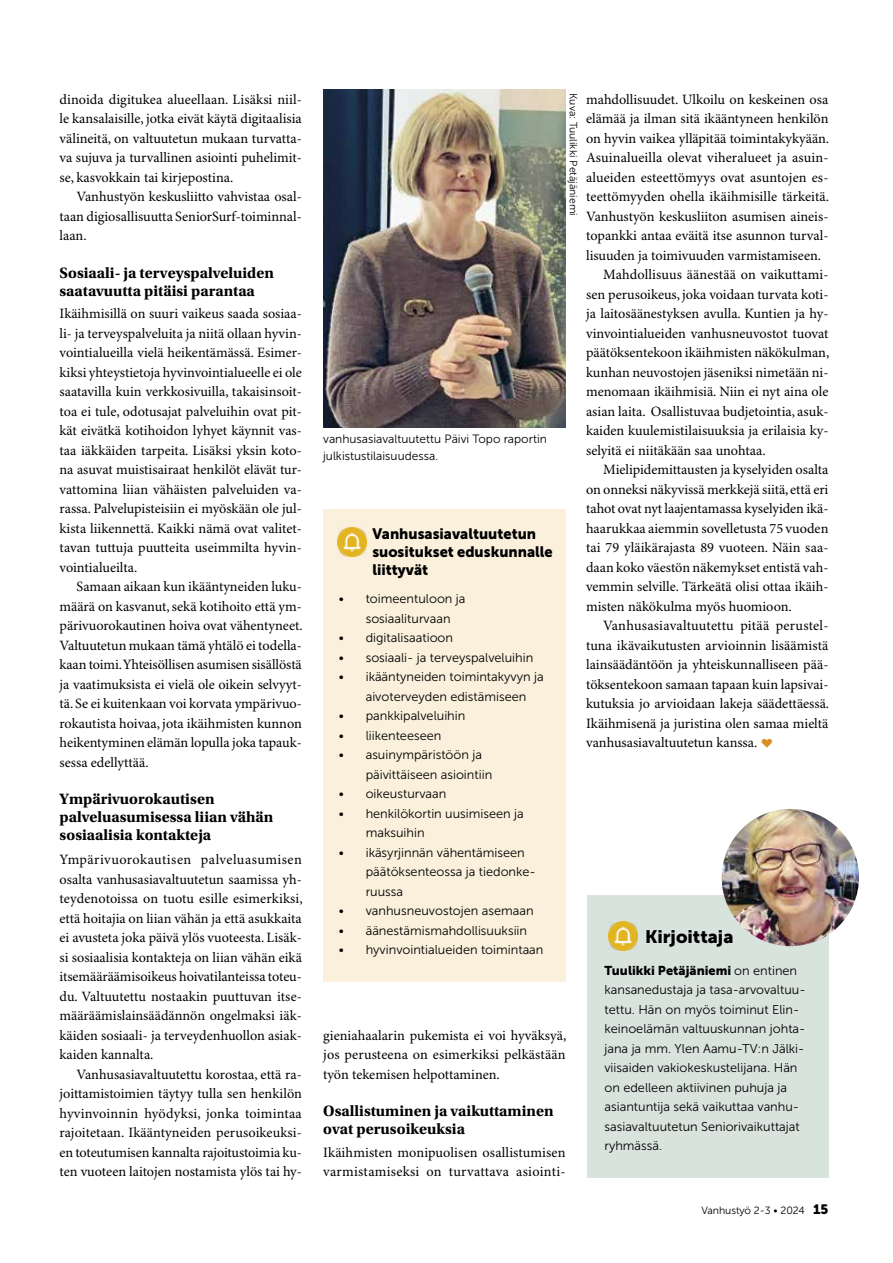
<style>
.page{position:relative;width:893px;height:1263px;background:#fff}
.page>*{position:absolute;margin:0;border:0;box-sizing:border-box;transform-origin:0 0}
.t1{font:18px "Museo Sans 900";color:#000}
.t2{font:700 15.75px/18px "Utopia Std";color:#000}
.t3{font:15px/18px "Museo Sans 900";color:#000}
.t4{font:14.25px/19.5px "Minion Pro";color:#000;text-align:justify}
.t5{font:12.75px/19.5px "Museo Sans 300";color:#000}
.t6{font:12.75px "Museo Sans 900";color:#000}
.t7{font:12px/16.5px "Museo Sans 300";color:#000}
.t8{font:10.5px "Museo Sans 300";color:#000}
.s1{color:#d79124}
.s2{font-family:"Museo Sans 300"}
.s3{font-family:"Museo Sans 900";font-size:13.5px}
</style>
<div class="page">
<div style="left:587px;top:896px;width:242px;height:282px;background:#d9e3dd"></div>
<img style="left:609px;top:921px;width:28px;height:29px">
<div style="left:323px;top:509px;width:243px;height:473px;background:#faf0dc"></div>
<img style="left:337px;top:528px;width:29px;height:29px">
<img style="left:323px;top:89px;width:243px;height:338px">
<img style="left:722px;top:809px;width:137px;height:137px;border-radius:69px">
<p class="t4" style="left:60px;top:90px;width:244px">dinoida digitukea alueellaan. Lisäksi niil&shy;le kansalaisille, jotka eivät käytä digitaalisia välineitä, on valtuutetun mukaan turvatta&shy;va sujuva ja turvallinen asiointi puhelimit&shy;se, kasvokkain tai kirjepostina.</p>
<p class="t4" style="left:60px;top:187px;width:244px;text-indent:17px">Vanhustyön keskusliitto vahvistaa osal&shy;taan digiosallisuutta SeniorSurf-toiminnal&shy;laan.</p>
<p class="t2" style="left:60px;top:264px;width:216px">Sosiaali- ja terveyspalveluiden saatavuutta pitäisi parantaa</p>
<p class="t4" style="left:60px;top:304px;width:244px">Ikäihmisillä on suuri vaikeus saada sosiaa&shy;li- ja terveyspalveluita ja niitä ollaan hyvin&shy;vointialueilla vielä heikentämässä. Esimer&shy;kiksi yhteystietoja hyvinvointialueelle ei ole saatavilla kuin verkkosivuilla, takaisinsoit&shy;toa ei tule, odotusajat palveluihin ovat pit&shy;kät eivätkä kotihoidon lyhyet käynnit vas&shy;taa iäkkäiden tarpeita. Lisäksi yksin koto&shy;na asuvat muistisairaat henkilöt elävät tur&shy;vattomina liian vähäisten palveluiden va&shy;rassa. Palvelupisteisiin ei myöskään ole jul&shy;kista liikennettä. Kaikki nämä ovat valitet&shy;tavan tuttuja puutteita useimmilta hyvin&shy;vointialueilta.</p>
<p class="t4" style="left:60px;top:577px;width:245px;text-indent:17px">Samaan aikaan kun ikääntyneiden luku&shy;määrä on kasvanut, sekä kotihoito että ym&shy;pärivuorokautinen hoiva ovat vähentyneet.<br>Valtuutetun mukaan tämä yhtälö ei todella&shy;kaan toimi. Yhteisöllisen asumisen sisällöstä ja vaatimuksista ei vielä ole oikein selvyyt&shy;tä. Se ei kuitenkaan voi korvata ympärivuo&shy;rokautista hoivaa, jota ikäihmisten kunnon heikentyminen elämän lopulla joka tapauk&shy;sessa edellyttää.</p>
<p class="t2" style="left:60px;top:790px;width:215px">Ympärivuorokautisen palveluasumisessa liian vähän sosiaalisia kontakteja</p>
<p class="t4" style="left:60px;top:850px;width:245px">Ympärivuorokautisen palveluasumisen osalta vanhusasiavaltuutetun saamissa yh&shy;teydenotoissa on tuotu esille esimerkiksi, että hoitajia on liian vähän ja että asukkaita ei avusteta joka päivä ylös vuoteesta. Lisäk&shy;si sosiaalisia kontakteja on liian vähän eikä itsemääräämisoikeus hoivatilanteissa toteu&shy;du. Valtuutettu nostaakin puuttuvan itse&shy;määräämislainsäädännön ongelmaksi iäk&shy;käiden sosiaali- ja terveydenhuollon asiak&shy;kaiden kannalta.</p>
<p class="t4" style="left:60px;top:1065px;width:244px;text-indent:17px">Vanhusasiavaltuutettu korostaa, että ra&shy;joittamistoimien täytyy tulla sen henkilön hyvinvoinnin hyödyksi, jonka toimintaa rajoitetaan. Ikääntyneiden perusoikeuksi&shy;en toteutumisen kannalta rajoitustoimia ku&shy;ten vuoteen laitojen nostamista ylös tai hy-</p>
<p class="t8" style="left:579px;top:93px;width:124px;rotate:90deg">Kuva: Tuulikki Petäjäniemi</p>
<p class="t7" style="left:323px;top:431px;width:225px">vanhusasiavaltuutettu Päivi Topo raportin julkistustilaisuudessa.</p>
<p class="t3" style="left:372px;top:525px;width:182px">Vanhusasiavaltuutetun suositukset eduskunnalle liittyvät</p>
<p class="t5" style="left:366px;top:589px;width:101px;text-indent:-27px">• toimeentuloon ja sosiaaliturvaan</p>
<p class="t5" style="left:339px;top:628px;width:116px">• digitalisaatioon</p>
<p class="t5" style="left:339px;top:648px;width:196px">• sosiaali- ja terveyspalveluihin</p>
<p class="t5" style="left:366px;top:667px;width:180px;text-indent:-27px">• ikääntyneiden toimintakyvyn ja aivoterveyden edistämiseen</p>
<p class="t5" style="left:339px;top:706px;width:128px">• pankkipalveluihin</p>
<p class="t5" style="left:339px;top:726px;width:104px">• liikenteeseen</p>
<p class="t5" style="left:366px;top:745px;width:128px;text-indent:-27px">• asuinympäristöön ja päivittäiseen asiointiin</p>
<p class="t5" style="left:339px;top:784px;width:109px">• oikeusturvaan</p>
<p class="t5" style="left:366px;top:804px;width:160px;text-indent:-27px">• henkilökortin uusimiseen ja maksuihin</p>
<p class="t5" style="left:366px;top:843px;width:172px;text-indent:-27px">• ikäsyrjinnän vähentämiseen päätöksenteossa ja tiedonke&shy;ruussa</p>
<p class="t5" style="left:339px;top:901px;width:196px">• vanhusneuvostojen asemaan</p>
<p class="t5" style="left:339px;top:921px;width:190px">• äänestämismahdollisuuksiin</p>
<p class="t5" style="left:339px;top:940px;width:206px">• hyvinvointialueiden toimintaan</p>
<p class="t4" style="left:323px;top:1026px;width:245px">gieniahaalarin pukemista ei voi hyväksyä, jos perusteena on esimerkiksi pelkästään työn tekemisen helpottaminen.</p>
<p class="t2" style="left:323px;top:1102px;width:232px">Osallistuminen ja vaikuttaminen ovat perusoikeuksia</p>
<p class="t4" style="left:323px;top:1143px;width:244px">Ikäihmisten monipuolisen osallistumisen varmistamiseksi on turvattava asiointi-</p>
<p class="t4" style="left:586px;top:90px;width:244px">mahdollisuudet. Ulkoilu on keskeinen osa</p>
<p class="t4" style="left:586px;top:109px;width:244px">elämää ja ilman sitä ikääntyneen henkilön</p>
<p class="t4" style="left:586px;top:129px;width:245px">on hyvin vaikea ylläpitää toimintakykyään.</p>
<p class="t4" style="left:586px;top:148px;width:244px">Asuinalueilla olevat viheralueet ja asuin-</p>
<p class="t4" style="left:586px;top:168px;width:244px">alueiden esteettömyys ovat asuntojen es-</p>
<p class="t4" style="left:586px;top:187px;width:245px">teettömyyden ohella ikäihmisille tärkeitä.</p>
<p class="t4" style="left:586px;top:207px;width:244px">Vanhustyön keskusliiton asumisen aineis-</p>
<p class="t4" style="left:586px;top:226px;width:244px">topankki antaa eväitä itse asunnon turval-</p>
<p class="t4" style="left:586px;top:246px;width:237px">lisuuden ja toimivuuden varmistamiseen.</p>
<p class="t4" style="left:603px;top:265px;width:227px">Mahdollisuus äänestää on vaikuttami-</p>
<p class="t4" style="left:586px;top:285px;width:244px">sen perusoikeus, joka voidaan turvata koti-</p>
<p class="t4" style="left:586px;top:304px;width:244px">ja laitosäänestyksen avulla. Kuntien ja hy-</p>
<p class="t4" style="left:586px;top:324px;width:244px">vinvointialueiden vanhusneuvostot tuovat</p>
<p class="t4" style="left:586px;top:343px;width:245px">päätöksentekoon ikäihmisten näkökulman,</p>
<p class="t4" style="left:586px;top:363px;width:244px">kunhan neuvostojen jäseniksi nimetään ni-</p>
<p class="t4" style="left:586px;top:382px;width:244px">menomaan ikäihmisiä. Niin ei nyt aina ole</p>
<p class="t4" style="left:586px;top:402px;width:244px">asian laita. Osallistuvaa budjetointia, asuk-</p>
<p class="t4" style="left:586px;top:421px;width:244px">kaiden kuulemistilaisuuksia ja erilaisia ky-</p>
<p class="t4" style="left:586px;top:441px;width:181px">selyitä ei niitäkään saa unohtaa.</p>
<p class="t4" style="left:603px;top:460px;width:227px">Mielipidemittausten ja kyselyiden osalta</p>
<p class="t4" style="left:586px;top:480px;width:244px">on onneksi näkyvissä merkkejä siitä, että eri</p>
<p class="t4" style="left:586px;top:499px;width:244px">tahot ovat nyt laajentamassa kyselyiden ikä-</p>
<p class="t4" style="left:586px;top:519px;width:244px">haarukkaa aiemmin sovelletusta 75 vuoden</p>
<p class="t4" style="left:586px;top:538px;width:244px">tai 79 yläikärajasta 89 vuoteen. Näin saa-</p>
<p class="t4" style="left:586px;top:558px;width:244px">daan koko väestön näkemykset entistä vah-</p>
<p class="t4" style="left:586px;top:577px;width:244px">vemmin selville. Tärkeätä olisi ottaa ikäih-</p>
<p class="t4" style="left:586px;top:597px;width:207px">misten näkökulma myös huomioon.</p>
<p class="t4" style="left:603px;top:616px;width:227px">Vanhusasiavaltuutettu pitää perustel-</p>
<p class="t4" style="left:586px;top:636px;width:244px">tuna ikävaikutusten arvioinnin lisäämistä</p>
<p class="t4" style="left:586px;top:655px;width:244px">lainsäädäntöön ja yhteiskunnalliseen pää-</p>
<p class="t4" style="left:586px;top:675px;width:244px">töksentekoon samaan tapaan kuin lapsivai-</p>
<p class="t4" style="left:586px;top:694px;width:245px">kutuksia jo arvioidaan lakeja säädettäessä.</p>
<p class="t4" style="left:586px;top:714px;width:244px">Ikäihmisenä ja juristina olen samaa mieltä</p>
<p class="t4" style="left:586px;top:733px;width:190px">vanhusasiavaltuutetun kanssa. <span class="s1">♥</span></p>
<p class="t1" style="left:645px;top:926px;width:90px">Kirjoittaja</p>
<p class="t6" style="left:604px;top:963px;width:194px">Tuulikki Petäjäniemi <span class="s2">on entinen</span></p>
<p class="t5" style="left:604px;top:980px;width:203px">kansanedustaja ja tasa-arvovaltuu&shy;tettu. Hän on myös toiminut Elin&shy;keinoelämän valtuuskunnan johta&shy;jana ja mm. Ylen Aamu-TV:n Jälki&shy;viisaiden vakiokeskustelijana. Hän on edelleen aktiivinen puhuja ja asiantuntija sekä vaikuttaa vanhu&shy;sasiavaltuutetun Seniorivaikuttajat ryhmässä.</p>
<p class="t8" style="left:701px;top:1204px;width:129px">Vanhustyö 2-3 • 2024 <span class="s3">15</span></p>
</div>
